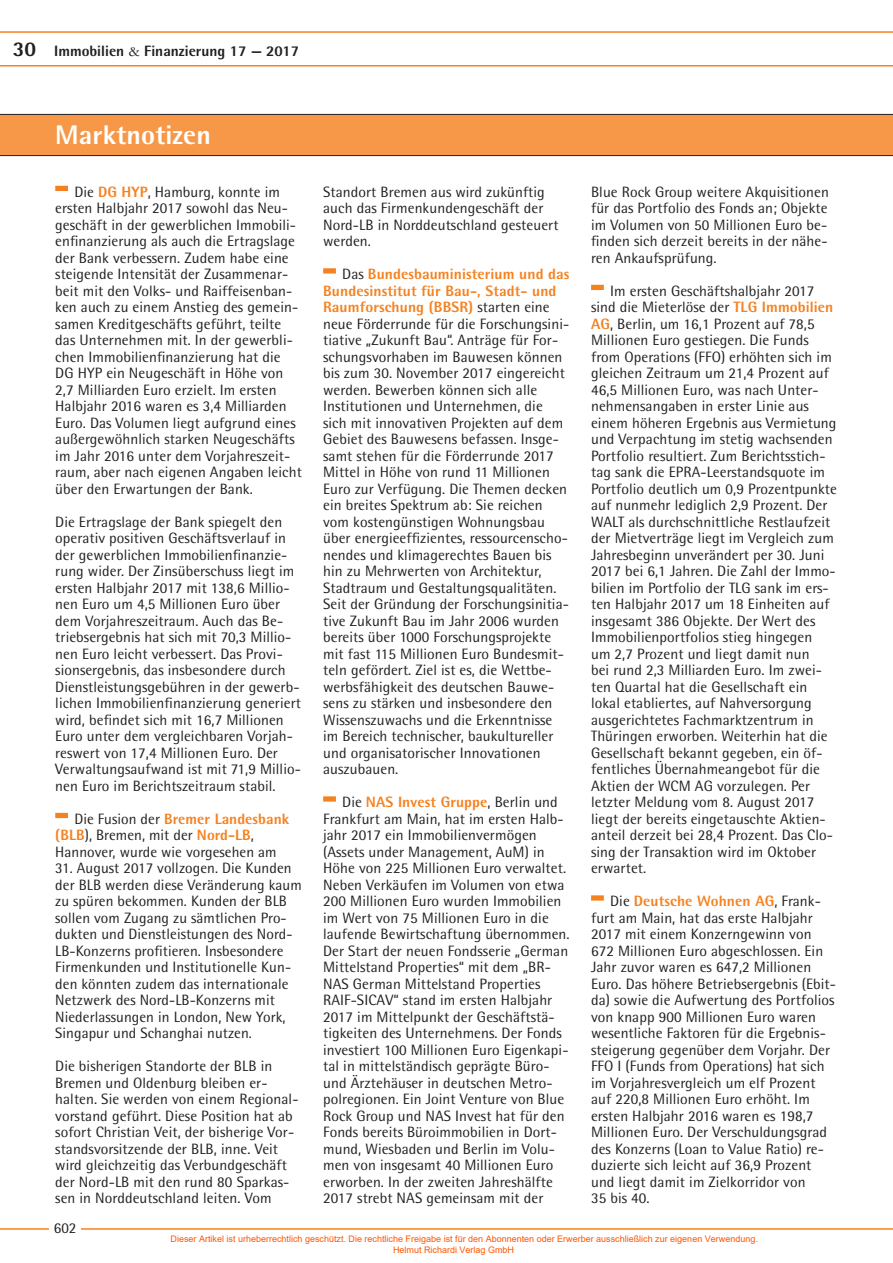
<style>
.page{position:relative;width:893px;height:1263px;background:#fff}
.page>*{position:absolute;margin:0;border:0;box-sizing:border-box;transform-origin:0 0}
.t1{font:800 27px "Rotis Semi Sans";letter-spacing:.005em;color:#fff}
.t2{font:15px/16.5px "Rotis Semi Sans";letter-spacing:.005em;color:#231f20}
.t3{font:800 15px "Rotis Semi Sans";color:#231f20}
.t4{font:9px/10.8px "Arial";color:#ff5400}
.s1{font-size:21px}
.s2{font-family:"Garamond";font-weight:400}
.s3{font-weight:800;color:#f58220}
</style>
<div class="page">
<svg style="left:0;top:31px;width:893px;height:36px"></svg>
<hr style="left:0;top:1228px;width:893px;height:2px;background:#f58220">
<div style="left:49px;top:1213px;width:32px;height:31px;background:#fff"></div>
<div style="left:55px;top:186px;width:13px;height:5px;background:#f58220"></div>
<div style="left:55px;top:813px;width:13px;height:5px;background:#f58220"></div>
<div style="left:323px;top:268px;width:13px;height:6px;background:#f58220"></div>
<div style="left:323px;top:796px;width:13px;height:6px;background:#f58220"></div>
<div style="left:0;top:114px;width:893px;height:42px;background:#f79848"></div>
<div style="left:591px;top:285px;width:13px;height:5px;background:#f58220"></div>
<div style="left:591px;top:895px;width:13px;height:6px;background:#f58220"></div>
<p class="t3" style="left:13px;top:41px;width:288px"><span class="s1">30</span> Immobilien <span class="s2">&amp;</span> Finanzierung 17 — 2017</p>
<h1 class="t1" style="left:55px;top:117px;width:157px">Marktnotizen</h1>
<p class="t2" style="left:55px;top:183px;width:248px;text-indent:19px">Die <span class="s3">DG HYP</span>, Hamburg, konnte im ersten Halbjahr 2017 sowohl das Neu&shy;geschäft in der gewerblichen Immobili&shy;enfinanzierung als auch die Ertragslage der Bank verbessern. Zudem habe eine steigende Intensität der Zusammenar&shy;beit mit den Volks- und Raiffeisenban&shy;ken auch zu einem Anstieg des gemein&shy;samen Kreditgeschäfts geführt, teilte das Unternehmen mit. In der gewerbli&shy;chen Immobilienfinanzierung hat die DG HYP ein Neugeschäft in Höhe von 2,7 Milliarden Euro erzielt. Im ersten Halbjahr 2016 waren es 3,4 Milliarden Euro. Das Volumen liegt aufgrund eines außergewöhnlich starken Neugeschäfts im Jahr 2016 unter dem Vorjahreszeit&shy;raum, aber nach eigenen Angaben leicht über den Erwartungen der Bank.</p>
<p class="t2" style="left:55px;top:513px;width:247px">Die Ertragslage der Bank spiegelt den operativ positiven Geschäftsverlauf in der gewerblichen Immobilienfinanzie&shy;rung wider. Der Zinsüberschuss liegt im ersten Halbjahr 2017 mit 138,6 Millio&shy;nen Euro um 4,5 Millionen Euro über dem Vorjahreszeitraum. Auch das Be&shy;triebsergebnis hat sich mit 70,3 Millio&shy;nen Euro leicht verbessert. Das Provi&shy;sionsergebnis, das insbesondere durch Dienstleistungsgebühren in der gewerb&shy;lichen Immobilienfinanzierung generiert wird, befindet sich mit 16,7 Millionen Euro unter dem vergleichbaren Vorjah&shy;reswert von 17,4 Millionen Euro. Der Verwaltungsaufwand ist mit 71,9 Millio&shy;nen Euro im Berichtszeitraum stabil.</p>
<p class="t2" style="left:55px;top:810px;width:236px;text-indent:19px">Die Fusion der <span class="s3">Bremer Landesbank (BLB</span>), Bremen, mit der <span class="s3">Nord-LB</span>,<br>Hannover, wurde wie vorgesehen am</p>
<p class="t2" style="left:55px;top:860px;width:248px">31. August 2017 vollzogen. Die Kunden der BLB werden diese Veränderung kaum zu spüren bekommen. Kunden der BLB sollen vom Zugang zu sämtlichen Pro&shy;dukten und Dienstleistungen des Nord-LB-Konzerns profitieren. Insbesondere Firmenkunden und Institutionelle Kun&shy;den könnten zudem das internationale Netzwerk des Nord-LB-Konzerns mit Niederlassungen in London, New York, Singapur und Schanghai nutzen.</p>
<p class="t2" style="left:55px;top:1058px;width:245px">Die bisherigen Standorte der BLB in Bremen und Oldenburg bleiben er&shy;halten. Sie werden von einem Regional&shy;vorstand geführt. Diese Position hat ab sofort Christian Veit, der bisherige Vor&shy;standsvorsitzende der BLB, inne. Veit wird gleichzeitig das Verbundgeschäft der Nord-LB mit den rund 80 Sparkas&shy;sen in Norddeutschland leiten. Vom</p>
<p class="t2" style="left:54px;top:1219px;width:24px">602</p>
<p class="t2" style="left:323px;top:183px;width:237px">Standort Bremen aus wird zukünftig auch das Firmenkundengeschäft der<br>Nord-LB in Norddeutschland gesteuert werden.</p>
<p class="t2" style="left:323px;top:266px;width:248px;text-indent:19px">Das <span class="s3">Bundesbauministerium und das Bundesinstitut für Bau-, Stadt- und Raumforschung (BBSR)</span> starten eine neue Förderrunde für die Forschungsini&shy;tiative „Zukunft Bau“. Anträge für For&shy;schungsvorhaben im Bauwesen können bis zum 30. November 2017 eingereicht werden. Bewerben können sich alle Institutionen und Unternehmen, die sich mit innovativen Projekten auf dem Gebiet des Bauwesens befassen. Insge&shy;samt stehen für die Förderrunde 2017<br>Mittel in Höhe von rund 11 Millionen Euro zur Verfügung. Die Themen decken ein breites Spektrum ab: Sie reichen vom kostengünstigen Wohnungsbau über energieeffizientes, ressourcenscho&shy;nendes und klimagerechtes Bauen bis hin zu Mehrwerten von Architektur, Stadtraum und Gestaltungsqualitäten.<br>Seit der Gründung der Forschungsinitia&shy;tive Zukunft Bau im Jahr 2006 wurden bereits über 1000 Forschungsprojekte mit fast 115 Millionen Euro Bundesmit&shy;teln gefördert. Ziel ist es, die Wettbe&shy;werbsfähigkeit des deutschen Bauwe&shy;sens zu stärken und insbesondere den Wissenszuwachs und die Erkenntnisse im Bereich technischer, baukultureller und organisatorischer Innovationen auszubauen.</p>
<p class="t2" style="left:323px;top:794px;width:248px;text-indent:19px">Die <span class="s3">NAS Invest Gruppe</span>, Berlin und Frankfurt am Main, hat im ersten Halb&shy;jahr 2017 ein Immobilienvermögen (Assets under Management, AuM) in Höhe von 225 Millionen Euro verwaltet.<br>Neben Verkäufen im Volumen von etwa 200 Millionen Euro wurden Immobilien im Wert von 75 Millionen Euro in die laufende Bewirtschaftung übernommen.<br>Der Start der neuen Fondsserie „German Mittelstand Properties“ mit dem „BR-NAS German Mittelstand Properties RAIF-SICAV“ stand im ersten Halbjahr 2017 im Mittelpunkt der Geschäftstä&shy;tigkeiten des Unternehmens. Der Fonds investiert 100 Millionen Euro Eigenkapi&shy;tal in mittelständisch geprägte Büro&shy;und Ärztehäuser in deutschen Metro&shy;polregionen. Ein Joint Venture von Blue Rock Group und NAS Invest hat für den Fonds bereits Büroimmobilien in Dort&shy;mund, Wiesbaden und Berlin im Volu&shy;men von insgesamt 40 Millionen Euro erworben. In der zweiten Jahreshälfte 2017 strebt NAS gemeinsam mit der</p>
<p class="t2" style="left:591px;top:183px;width:239px;text-align:justify">Blue Rock Group weitere Akquisitionen für das Portfolio des Fonds an; Objekte im Volumen von 50 Millionen Euro be&shy;finden sich derzeit bereits in der nähe&shy;ren Ankaufsprüfung.</p>
<p class="t2" style="left:591px;top:282px;width:247px;text-indent:19px">Im ersten Geschäftshalbjahr 2017 sind die Mieterlöse der <span class="s3">TLG Immobilien AG</span>, Berlin, um 16,1 Prozent auf 78,5<br>Millionen Euro gestiegen. Die Funds from Operations (FFO) erhöhten sich im gleichen Zeitraum um 21,4 Prozent auf 46,5 Millionen Euro, was nach Unter&shy;nehmensangaben in erster Linie aus einem höheren Ergebnis aus Vermietung und Verpachtung im stetig wachsenden Portfolio resultiert. Zum Berichtsstich&shy;tag sank die EPRA-Leerstandsquote im Portfolio deutlich um 0,9 Prozentpunkte auf nunmehr lediglich 2,9 Prozent. Der WALT als durchschnittliche Restlaufzeit der Mietverträge liegt im Vergleich zum Jahresbeginn unverändert per 30. Juni 2017 bei 6,1 Jahren. Die Zahl der Immo&shy;bilien im Portfolio der TLG sank im ers&shy;ten Halbjahr 2017 um 18 Einheiten auf insgesamt 386 Objekte. Der Wert des Immobilienportfolios stieg hingegen<br>um 2,7 Prozent und liegt damit nun<br>bei rund 2,3 Milliarden Euro. Im zwei&shy;ten Quartal hat die Gesellschaft ein lokal etabliertes, auf Nahversorgung ausgerichtetes Fachmarktzentrum in Thüringen erworben. Weiterhin hat die Gesellschaft bekannt gegeben, ein öf&shy;fentliches Übernahmeangebot für die Aktien der WCM AG vorzulegen. Per letzter Meldung vom 8. August 2017 liegt der bereits eingetauschte Aktien&shy;anteil derzeit bei 28,4 Prozent. Das Clo&shy;sing der Transaktion wird im Oktober erwartet.</p>
<p class="t2" style="left:591px;top:893px;width:246px;text-indent:19px">Die <span class="s3">Deutsche Wohnen AG</span>, Frank&shy;furt am Main, hat das erste Halbjahr 2017 mit einem Konzerngewinn von 672 Millionen Euro abgeschlossen. Ein Jahr zuvor waren es 647,2 Millionen Euro. Das höhere Betriebsergebnis (Ebit&shy;da) sowie die Aufwertung des Portfolios von knapp 900 Millionen Euro waren wesentliche Faktoren für die Ergebnis&shy;steigerung gegenüber dem Vorjahr. Der FFO I (Funds from Operations) hat sich im Vorjahresvergleich um elf Prozent auf 220,8 Millionen Euro erhöht. Im ersten Halbjahr 2016 waren es 198,7<br>Millionen Euro. Der Verschuldungsgrad des Konzerns (Loan to Value Ratio) re&shy;duzierte sich leicht auf 36,9 Prozent und liegt damit im Zielkorridor von<br>35 bis 40.</p>
<p class="t4" style="left:393px;top:1233px;width:366px;text-indent:-223px">Dieser Artikel ist urheberrechtlich geschützt. Die rechtliche Freigabe ist für den Abonnenten oder Erwerber ausschließlich zur eigenen Verwendung.<br>Helmut Richardi Verlag GmbH</p>
</div>
